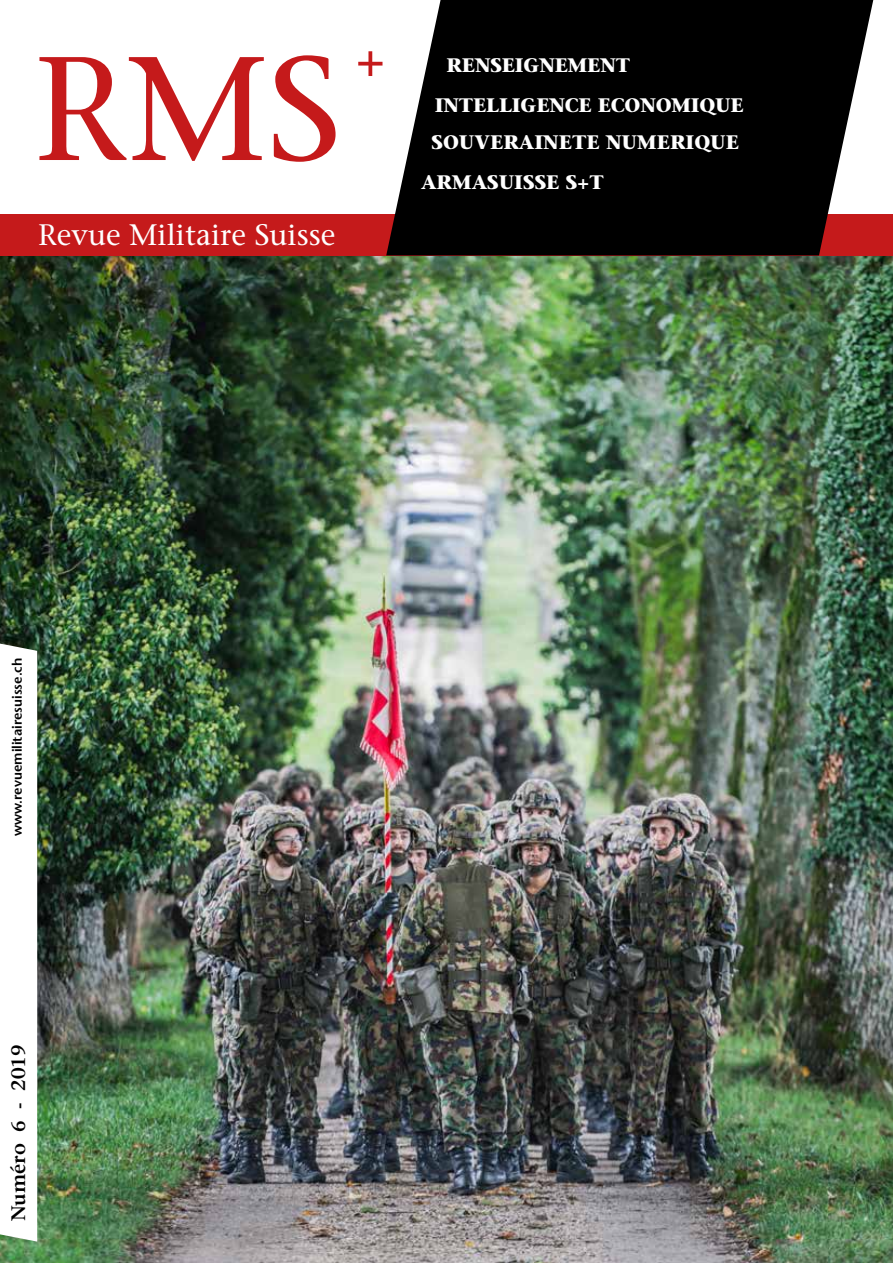
<style>
.page{position:relative;width:893px;height:1263px;background:#fff}
.page>*{position:absolute;margin:0;border:0;box-sizing:border-box;transform-origin:0 0}
.t1{font:147px "Stone Serif";color:#c51a1b}
.t2{font:52.5px "Friz Qua";color:#c51a1b}
.t3{font:29.55px "Stone Serif";color:#fff}
.t4{font:700 19.5px "Stone Serif";letter-spacing:-.01em;color:#fff}
.t5{font:600 19.5px "Stone Serif";color:#000}
.t6{font:600 13.5px "Stone Sans";color:#000}
</style>
<div class="page">
<img style="left:0;top:255px;width:893px;height:1008px">
<div style="left:0;top:214px;width:893px;height:41px;background:#c51a1b"></div>
<svg style="left:386px;top:0;width:487px;height:255px;background:#1b1818"></svg>
<svg style="left:0;top:644px;width:37px;height:597px"></svg>
<h1 class="t1" style="left:34px;top:22px;width:309px">RMS</h1>
<h2 class="t2" style="left:354px;top:31px;width:35px">+</h2>
<h3 class="t3" style="left:38px;top:217px;width:299px">Revue Militaire Suisse</h3>
<p class="t4" style="left:447px;top:53px;width:185px">RENSEIGNEMENT</p>
<p class="t4" style="left:435px;top:93px;width:310px">INTELLIGENCE ECONOMIQUE</p>
<p class="t4" style="left:431px;top:130px;width:309px">SOUVERAINETE NUMERIQUE</p>
<p class="t4" style="left:421px;top:170px;width:184px">ARMASUISSE S+T</p>
<p class="t6" style="left:9px;top:836px;width:180px;rotate:-90deg">www.revuemilitairesuisse.ch</p>
<p class="t5" style="left:7px;top:1221px;width:178px;rotate:-90deg">Numéro 6 - 2019</p>
</div>
